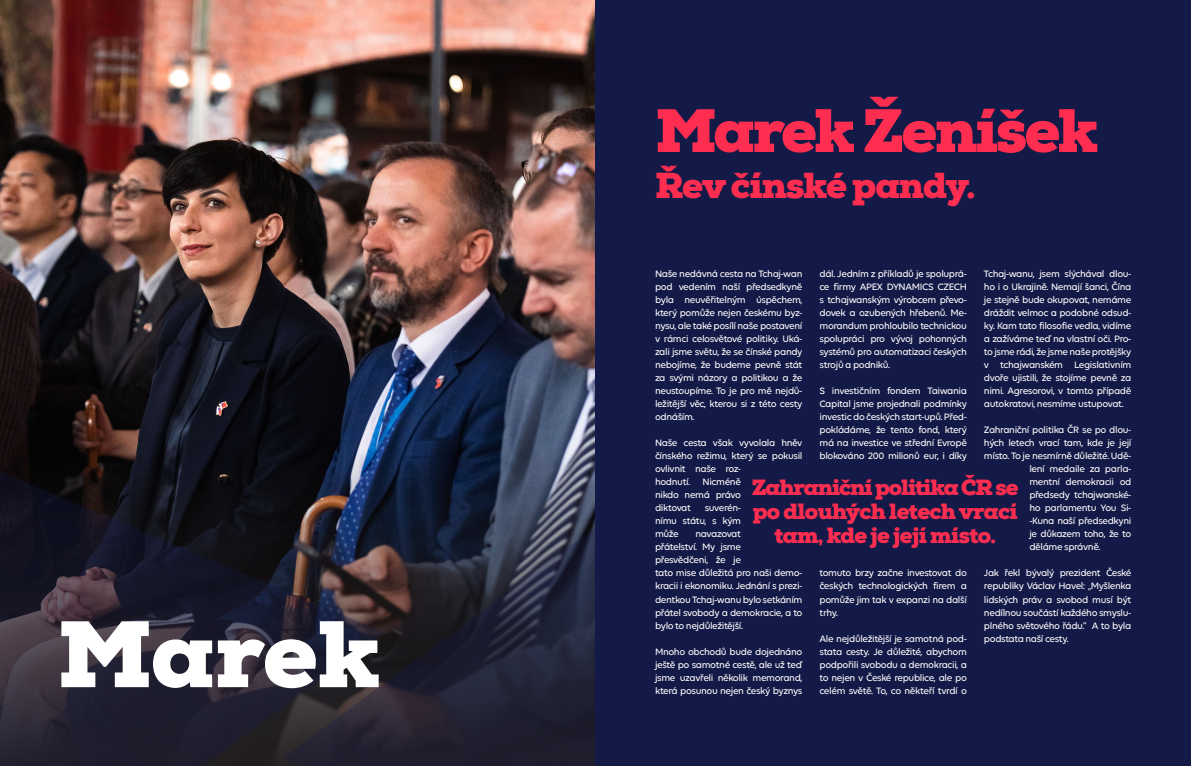
<style>
.page{position:relative;width:1191px;height:766px;background:#fff}
.page>*{position:absolute;margin:0;border:0;box-sizing:border-box;transform-origin:0 0}
.t1{font:900 94px "Nexa Slab";letter-spacing:-.01em;color:#fff}
.t2{font:900 61px "Nexa Slab";letter-spacing:-.04em;color:#ff2d4f}
.t3{font:900 36px "Nexa Slab";letter-spacing:-.03em;color:#ff2d4f}
.t4{font:900 22px/24px "Nexa Slab";letter-spacing:-.03em;color:#ff2d4f;text-align:center}
.t5{font:500 10px/13px "Volte";letter-spacing:-.04em;color:#fff;text-align:justify}
</style>
<div class="page">
<img style="left:0;top:0;width:595px;height:420px">
<svg style="left:0;top:420px;width:595px;height:48px;background:#212737"></svg>
<svg style="left:384px;top:468px;width:211px;height:289px;background:#26293a"></svg>
<div style="left:384px;top:757px;width:211px;height:8px;background:#1e1d2d"></div>
<svg style="left:0;top:468px;width:384px;height:297px;background:#24212e"></svg>
<div style="left:595px;top:0;width:596px;height:765px;background:#141a47"></div>
<p class="t1" style="left:57px;top:594px;width:325px">Marek</p>
<p class="t2" style="left:655px;top:92px;width:445px">Marek Ženíšek</p>
<p class="t3" style="left:655px;top:162px;width:322px">Řev čínské pandy.</p>
<p class="t5" style="left:819px;top:267px;width:149px">dál. Jedním z příkladů je spoluprá&shy;ce firmy APEX DYNAMICS CZECH s tchajwanským výrobcem převo&shy;dovek a ozubených hřebenů. Me&shy;morandum prohloubilo technickou spolupráci pro vývoj pohonných systémů pro automatizaci českých strojů a podniků.</p>
<p class="t5" style="left:819px;top:384px;width:149px">S investičním fondem Taiwania Capital jsme projednali podmínky investic do českých start-upů. Před&shy;pokládáme, že tento fond, který má na investice ve střední Evropě blokováno 200 milionů eur, i díky</p>
<p class="t5" style="left:655px;top:267px;width:149px">Naše nedávná cesta na Tchaj-wan pod vedením naší předsedkyně byla neuvěřitelným úspěchem, který pomůže nejen českému byz&shy;nysu, ale také posílí naše postavení v rámci celosvětové politiky. Uká&shy;zali jsme světu, že se čínské pandy nebojíme, že budeme pevně stát za svými názory a politikou a že neustoupíme. To je pro mě nejdů&shy;ležitější věc, kterou si z této cesty odnáším.</p>
<p class="t5" style="left:655px;top:436px;width:149px;text-align:left">Naše cesta však vyvolala hněv čínského režimu, který se pokusil ovlivnit naše roz-<br>hodnutí. Nicméně<br>nikdo nemá právo<br>diktovat</p>
<p class="t5" style="left:984px;top:267px;width:149px">Tchaj-wanu, jsem slýchával dlou&shy;ho i o Ukrajině. Nemají šanci, Čína je stejně bude okupovat, nemáme dráždit velmoc a podobné odsud&shy;ky. Kam tato filosofie vedla, vidíme a zažíváme teď na vlastní oči. Pro&shy;to jsme rádi, že jsme naše protějšky v tchajwanském Legislativním dvoře ujistili, že stojíme pevně za nimi. Agresorovi, v tomto případě autokratovi, nesmíme ustupovat.</p>
<p class="t5" style="left:984px;top:423px;width:149px">Zahraniční politika ČR se po dlou-</p>
<p class="t5" style="left:984px;top:436px;width:149px">hých letech vrací tam, kde je její</p>
<p class="t5" style="left:984px;top:449px;width:149px">místo. To je nesmírně důležité. Udě-</p>
<p class="t5" style="left:1029px;top:462px;width:104px">lení medaile za parla-</p>
<p class="t5" style="left:1029px;top:475px;width:104px">mentní demokracii od</p>
<p class="t5" style="left:1029px;top:488px;width:104px">předsedy tchajwanské-</p>
<p class="t5" style="left:1029px;top:501px;width:104px">ho parlamentu You Si-</p>
<p class="t5" style="left:1029px;top:514px;width:104px">-Kuna naší předsedkyni</p>
<p class="t5" style="left:1029px;top:527px;width:104px">je důkazem toho, že to</p>
<p class="t5" style="left:1029px;top:540px;width:73px">děláme správně.</p>
<p class="t5" style="left:984px;top:566px;width:149px">Jak řekl bývalý prezident České republiky Václav Havel: „Myšlenka lidských práv a svobod musí být nedílnou součástí každého smyslu&shy;plného světového řádu.“ A to byla podstata naší cesty.</p>
<p class="t4" style="left:752px;top:475px;width:268px">Zahraniční politika ČR se po dlouhých letech vrací tam, kde je její místo.</p>
<p class="t5" style="left:655px;top:501px;width:87px;text-indent:50px">suverén&shy;nímu státu, s kým může</p>
<p class="t5" style="left:655px;top:527px;width:149px;text-align:left;text-indent:40px">navazovat<br>přátelství. My jsme<br>přesvědčeni, že je<br>tato mise důležitá pro naši demo&shy;kracii i ekonomiku. Jednání s prezi&shy;dentkou Tchaj-wanu bylo setkáním přátel svobody a demokracie, a to bylo to nejdůležitější.</p>
<p class="t5" style="left:655px;top:644px;width:149px">Mnoho obchodů bude dojednáno ještě po samotné cestě, ale už teď jsme uzavřeli několik memorand, která posunou nejen český byznys</p>
<p class="t5" style="left:819px;top:566px;width:149px">tomuto brzy začne investovat do českých technologických firem a pomůže jim tak v expanzi na další trhy.</p>
<p class="t5" style="left:819px;top:631px;width:149px">Ale nejdůležitější je samotná pod&shy;stata cesty. Je důležité, abychom podpořili svobodu a demokracii, a to nejen v České republice, ale po celém světě. To, co někteří tvrdí o</p>
</div>
